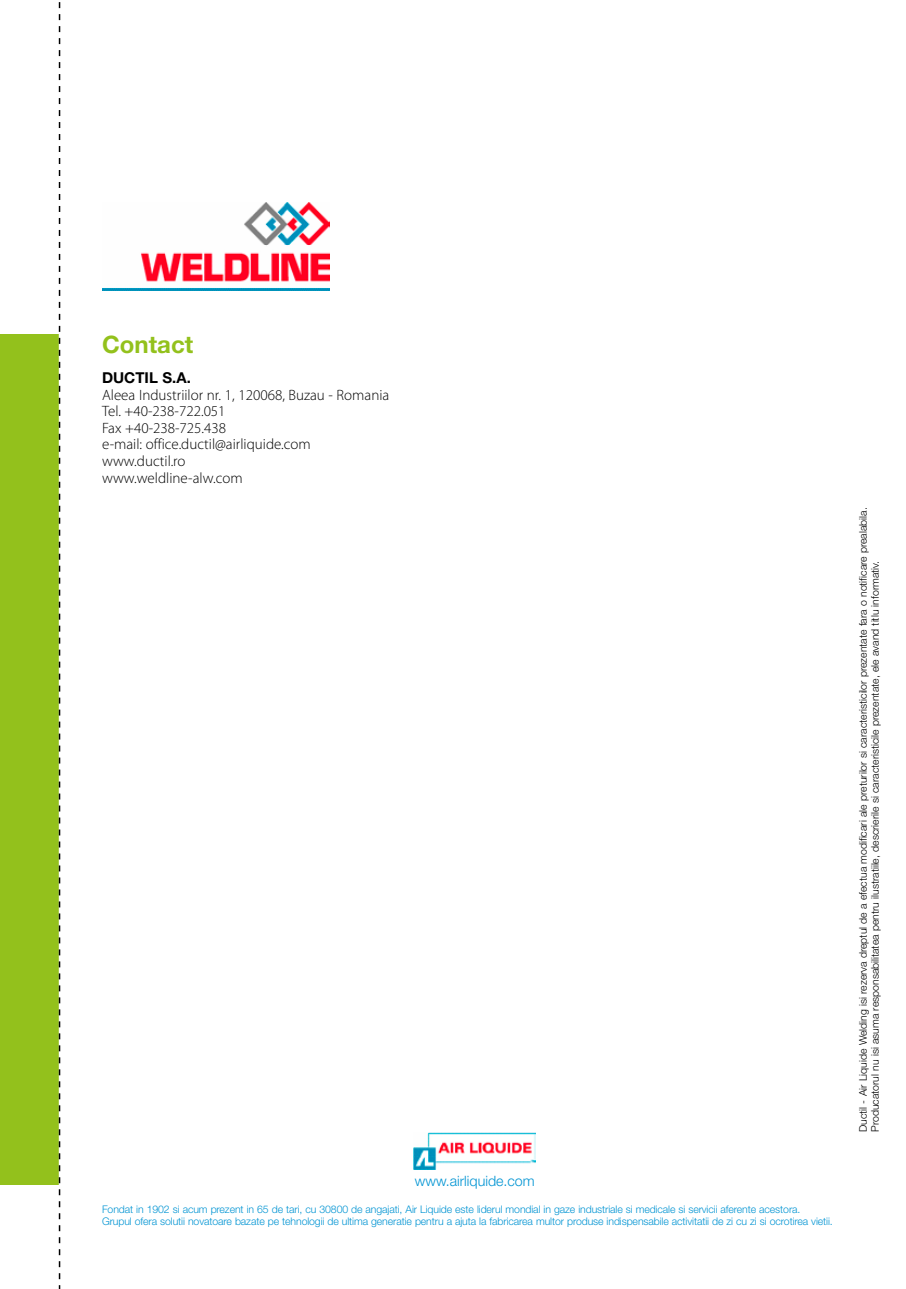
<style>
.page{position:relative;width:906px;height:1289px;background:#fff}
.page>*{position:absolute;margin:0;border:0;box-sizing:border-box;transform-origin:0 0}
.t1{font:700 24px "Helvetica Neue";color:#93c11c}
.t2{font:300 15px "Myriad Pro";color:#000}
.t3{font:700 15px "Helvetica Neue";color:#000}
.t4{font:300 14.25px "Helvetica Neue";color:#0094d3}
.t5{font:300 10.5px "Helvetica Neue";letter-spacing:-.01em;color:#0094d3}
.t6{font:300 10.5px "Helvetica Neue";color:#000}
</style>
<div class="page">
<div style="left:0;top:334px;width:60px;height:850px;background:#93c11c"></div>
<svg style="left:59px;top:2px;width:1px;height:1286px"></svg>
<img style="left:413px;top:1132px;width:123px;height:37px">
<img style="left:103px;top:202px;width:226px;height:89px">
<p class="t1" style="left:102px;top:329px;width:93px">Contact</p>
<p class="t3" style="left:102px;top:369px;width:90px">DUCTIL S.A.</p>
<p class="t2" style="left:102px;top:386px;width:289px">Aleea Industriilor nr. 1, 120068, Buzau - Romania</p>
<p class="t2" style="left:102px;top:402px;width:125px">Tel. +40-238-722.051</p>
<p class="t2" style="left:102px;top:419px;width:126px">Fax +40-238-725.438</p>
<p class="t2" style="left:102px;top:435px;width:210px">e-mail: office.ductil@airliquide.com</p>
<p class="t2" style="left:102px;top:452px;width:85px">www.ductil.ro</p>
<p class="t2" style="left:102px;top:468px;width:142px">www.weldline-alw.com</p>
<p class="t4" style="left:415px;top:1172px;width:121px">www.airliquide.com</p>
<p class="t5" style="left:102px;top:1202px;width:700px">Fondat in 1902 si acum prezent in 65 de tari, cu 30800 de angajati, Air Liquide este liderul mondial in gaze industriale si medicale si servicii aferente acestora.</p>
<p class="t5" style="left:102px;top:1214px;width:732px">Grupul ofera solutii novatoare bazate pe tehnologii de ultima generatie pentru a ajuta la fabricarea multor produse indispensabile activitatii de zi cu zi si ocrotirea vietii.</p>
<p class="t6" style="left:857px;top:1131px;width:626px;rotate:-90deg">Ductil - Air Liquide Welding isi rezerva dreptul de a efectua modificari ale preturilor si caracteristicilor prezentate fara o notificare prealabila.</p>
<p class="t6" style="left:869px;top:1131px;width:572px;rotate:-90deg">Producatorul nu isi asuma responsabilitatea pentru ilustratiile, descrierile si caracteristicile prezentate, ele avand titlu informativ.</p>
</div>
